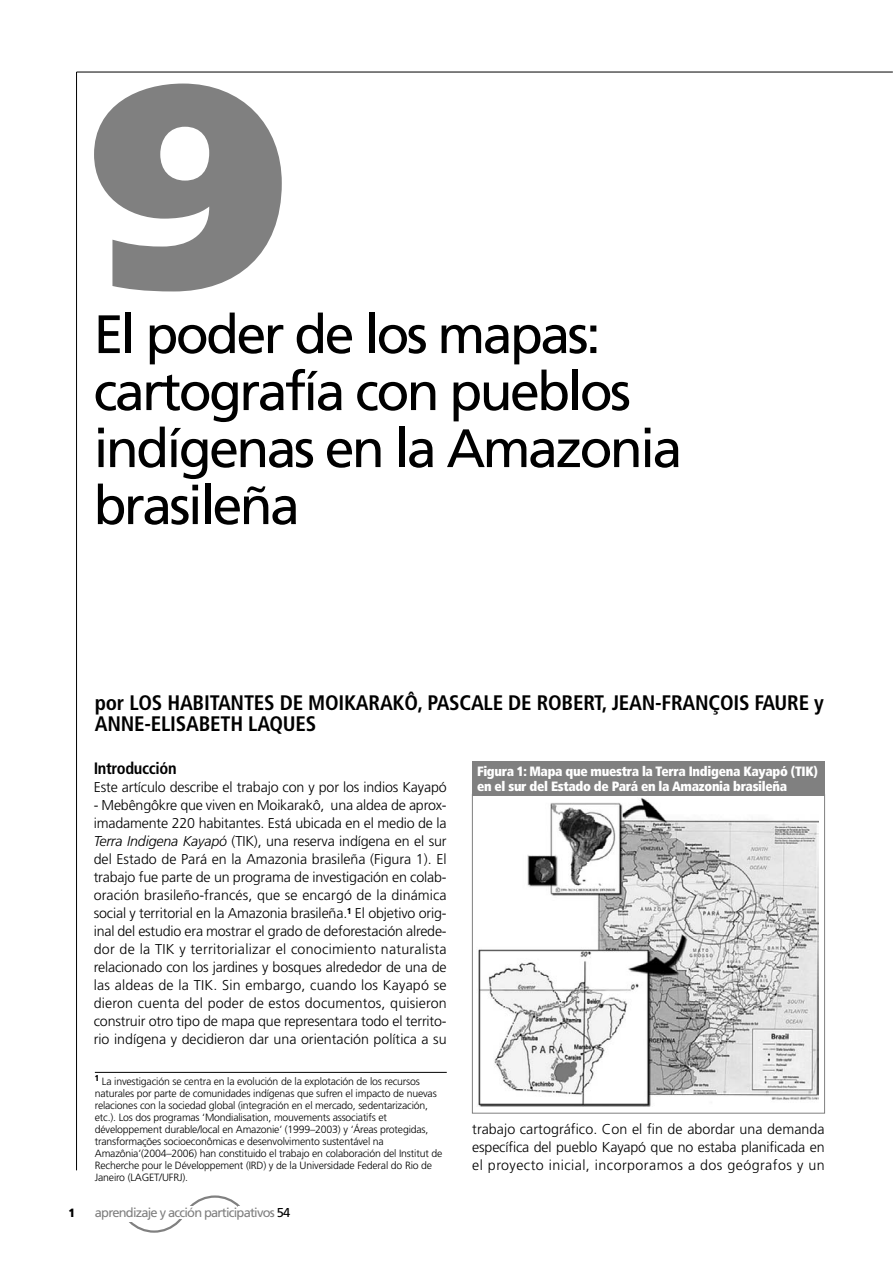
<style>
.page{position:relative;width:893px;height:1263px;background:#fff}
.page>*{position:absolute;margin:0;border:0;box-sizing:border-box;transform-origin:0 0}
.t1{font:900 288px "Frutiger";color:#808080}
.t2{font:54px/57px "Frutiger";letter-spacing:-.05em;color:#000}
.t3{font:700 condensed 21px/21px "Frutiger";letter-spacing:-.01em;color:#000}
.t4{font:700 condensed 16.5px "Frutiger";letter-spacing:-.02em;color:#000}
.t5{font:300 14.25px/18px "Frutiger";color:#000;text-align:justify}
.t6{font:900 condensed 13.5px/15px "Frutiger";letter-spacing:-.02em;color:#fff}
.t7{font:12.9px "Frutiger";letter-spacing:-.06em;color:#808080}
.t8{font:900 condensed 12px "Frutiger";color:#000}
.t9{font:300 10.5px/12px "Frutiger";letter-spacing:-.015em;color:#000}
.s1{font-style:italic}
.s2{color:#000}
</style>
<div class="page">
<hr style="left:77px;top:72px;width:816px;height:1px;background:#000">
<hr style="left:76px;top:72px;width:1px;height:1098px;background:#000">
<svg style="left:129px;top:1195px;width:111px;height:38px"></svg>
<div style="left:124px;top:1216px;width:11px;height:5px;background:#fff"></div>
<hr style="left:95px;top:1072px;width:352px;height:1px;background:#000">
<div style="left:472px;top:761px;width:353px;height:35px;background:#808080"></div>
<img style="left:478px;top:798px;width:340px;height:309px">
<div style="left:472px;top:794px;width:353px;height:319px;border:1px solid #808080"></div>
<h1 class="t1" style="left:89px;top:72px;width:198px">9</h1>
<h2 class="t2" style="left:94px;top:310px;width:590px">El poder de los mapas: cartografía con pueblos indígenas en la Amazonia brasileña</h2>
<h3 class="t3" style="left:95px;top:694px;width:730px">por LOS HABITANTES DE MOIKARAKÔ, PASCALE DE ROBERT, JEAN-FRANÇOIS FAURE y<br>ANNE-ELISABETH LAQUES</h3>
<p class="t4" style="left:94px;top:762px;width:84px">Introducción</p>
<p class="t5" style="left:94px;top:779px;width:354px">Este artículo describe el trabajo con y por los indios Kayapó</p>
<p class="t5" style="left:94px;top:797px;width:354px">- Mebêngôkre que viven en Moikarakô, una aldea de aprox&shy;imadamente 220 habitantes. Está ubicada en el medio de la <span class="s1">Terra Indigena Kayapó</span> (TIK), una reserva indígena en el sur del Estado de Pará en la Amazonia brasileña (Figura 1). El trabajo fue parte de un programa de investigación en colab&shy;oración brasileño-francés, que se encargó de la dinámica social y territorial en la Amazonia brasileña.<sup>1</sup> El objetivo orig&shy;inal del estudio era mostrar el grado de deforestación alrede&shy;dor de la TIK y territorializar el conocimiento naturalista relacionado con los jardines y bosques alrededor de una de las aldeas de la TIK. Sin embargo, cuando los Kayapó se dieron cuenta del poder de estos documentos, quisieron construir otro tipo de mapa que representara todo el territo&shy;rio indígena y decidieron dar una orientación política a su</p>
<p class="t9" style="left:95px;top:1076px;width:349px"><sup>1</sup> La investigación se centra en la evolución de la explotación de los recursos naturales por parte de comunidades indígenas que sufren el impacto de nuevas relaciones con la sociedad global (integración en el mercado, sedentarización, etc.). Los dos programas ‘Mondialisation, mouvements associatifs et développement durable/local en Amazonie’ (1999–2003) y ‘Áreas protegidas, transformações socioeconômicas e desenvolvimento sustentável na Amazônia’(2004–2006) han constituido el trabajo en colaboración del Institut de Recherche pour le Développement (IRD) y de la Universidade Federal do Rio de Janeiro (LAGET/UFRJ).</p>
<p class="t8" style="left:69px;top:1208px;width:8px">1</p>
<p class="t7" style="left:95px;top:1207px;width:197px">aprendizaje y acción participativos <span class="s2">54</span></p>
<p class="t6" style="left:477px;top:765px;width:342px">Figura 1: Mapa que muestra la Terra Indigena Kayapó (TIK) en el sur del Estado de Pará en la Amazonia brasileña</p>
<p class="t5" style="left:472px;top:1121px;width:354px">trabajo cartográfico. Con el fin de abordar una demanda específica del pueblo Kayapó que no estaba planificada en el proyecto inicial, incorporamos a dos geógrafos y un</p>
</div>
